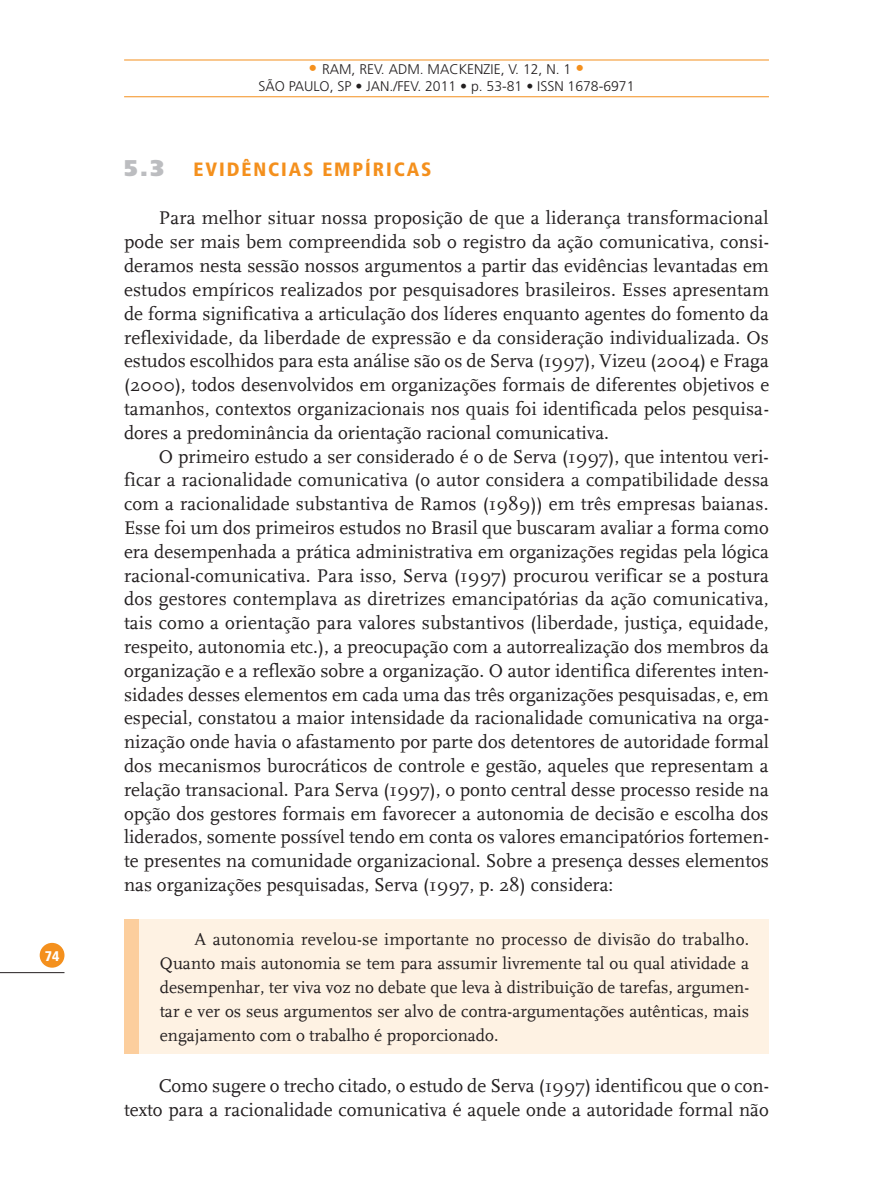
<style>
.page{position:relative;width:893px;height:1191px;background:#fff}
.page>*{position:absolute;margin:0;border:0;box-sizing:border-box;transform-origin:0 0}
.t1{font:900 22.75px "Frutiger LT Std";color:#bcbdc0}
.t2{font:19.25px/23.8px "FF Scala Definitive";color:#231f20;text-align:justify}
.t3{font:900 condensed 19.25px "Frutiger LT Std";letter-spacing:.1em;color:#f4901d}
.t4{font:17.5px/24.2px "FF Scala Definitive";color:#231f20;text-align:justify}
.t5{font:300 14px/16.8px "Frutiger LT Std";color:#231f20;text-align:center}
.t6{font:900 condensed 14px "Frutiger LT Std";color:#fff}
.s1{font-size:17.5px;color:#f4901d}
</style>
<div class="page">
<div style="left:40px;top:943px;width:24px;height:24px;background:#f4901d;border-radius:50%"></div>
<hr style="left:0;top:972px;width:64px;height:1px;background:#231f20">
<hr style="left:124px;top:96px;width:645px;height:1px;background:#f4901d">
<hr style="left:124px;top:60px;width:645px;height:1px;background:#f4901d">
<div style="left:124px;top:919px;width:16px;height:134px;background:#fcce9d"></div>
<div style="left:140px;top:919px;width:629px;height:134px;background:#fef2e3"></div>
<p class="t6" style="left:45px;top:947px;width:16px">74</p>
<p class="t5" style="left:258px;top:61px;width:378px"><span class="s1">•</span> RAM, REV. ADM. MACKENZIE, V. 12, N. 1 <span class="s1">•<br></span>SÃO PAULO, SP • JAN./FEV. 2011 • p. 53-81 • ISSN 1678-6971</p>
<p class="t1" style="left:124px;top:154px;width:41px">5.3</p>
<p class="t3" style="left:193px;top:158px;width:240px">EVIDÊNCIAS EMPÍRICAS</p>
<p class="t2" style="left:124px;top:207px;width:647px;text-indent:35px">Para melhor situar nossa proposição de que a liderança transformacional pode ser mais bem compreendida sob o registro da ação comunicativa, consi&shy;deramos nesta sessão nossos argumentos a partir das evidências levantadas em estudos empíricos realizados por pesquisadores brasileiros. Esses apresentam de forma significativa a articulação dos líderes enquanto agentes do fomento da reflexividade, da liberdade de expressão e da consideração individualizada. Os estudos escolhidos para esta análise são os de Serva (1997), Vizeu (2004) e Fraga (2000), todos desenvolvidos em organizações formais de diferentes objetivos e tamanhos, contextos organizacionais nos quais foi identificada pelos pesquisa&shy;dores a predominância da orientação racional comunicativa.</p>
<p class="t2" style="left:124px;top:445px;width:647px;text-indent:35px">O primeiro estudo a ser considerado é o de Serva (1997), que intentou veri&shy;ficar a racionalidade comunicativa (o autor considera a compatibilidade dessa com a racionalidade substantiva de Ramos (1989)) em três empresas baianas.<br>Esse foi um dos primeiros estudos no Brasil que buscaram avaliar a forma como era desempenhada a prática administrativa em organizações regidas pela lógica racional-comunicativa. Para isso, Serva (1997) procurou verificar se a postura dos gestores contemplava as diretrizes emancipatórias da ação comunicativa, tais como a orientação para valores substantivos (liberdade, justiça, equidade, respeito, autonomia etc.), a preocupação com a autorrealização dos membros da organização e a reflexão sobre a organização. O autor identifica diferentes inten&shy;sidades desses elementos em cada uma das três organizações pesquisadas, e, em especial, constatou a maior intensidade da racionalidade comunicativa na orga&shy;nização onde havia o afastamento por parte dos detentores de autoridade formal dos mecanismos burocráticos de controle e gestão, aqueles que representam a relação transacional. Para Serva (1997), o ponto central desse processo reside na opção dos gestores formais em favorecer a autonomia de decisão e escolha dos liderados, somente possível tendo em conta os valores emancipatórios fortemen&shy;te presentes na comunidade organizacional. Sobre a presença desses elementos nas organizações pesquisadas, Serva (1997, p. 28) considera:</p>
<p class="t4" style="left:160px;top:927px;width:591px;text-indent:35px">A autonomia revelou-se importante no processo de divisão do trabalho.<br>Quanto mais autonomia se tem para assumir livremente tal ou qual atividade a desempenhar, ter viva voz no debate que leva à distribuição de tarefas, argumen&shy;tar e ver os seus argumentos ser alvo de contra-argumentações autênticas, mais engajamento com o trabalho é proporcionado.</p>
<p class="t2" style="left:124px;top:1073px;width:646px;text-align:right">Como sugere o trecho citado, o estudo de Serva (1997) identificou que o con&shy;texto para a racionalidade comunicativa é aquele onde a autoridade formal não</p>
</div>
